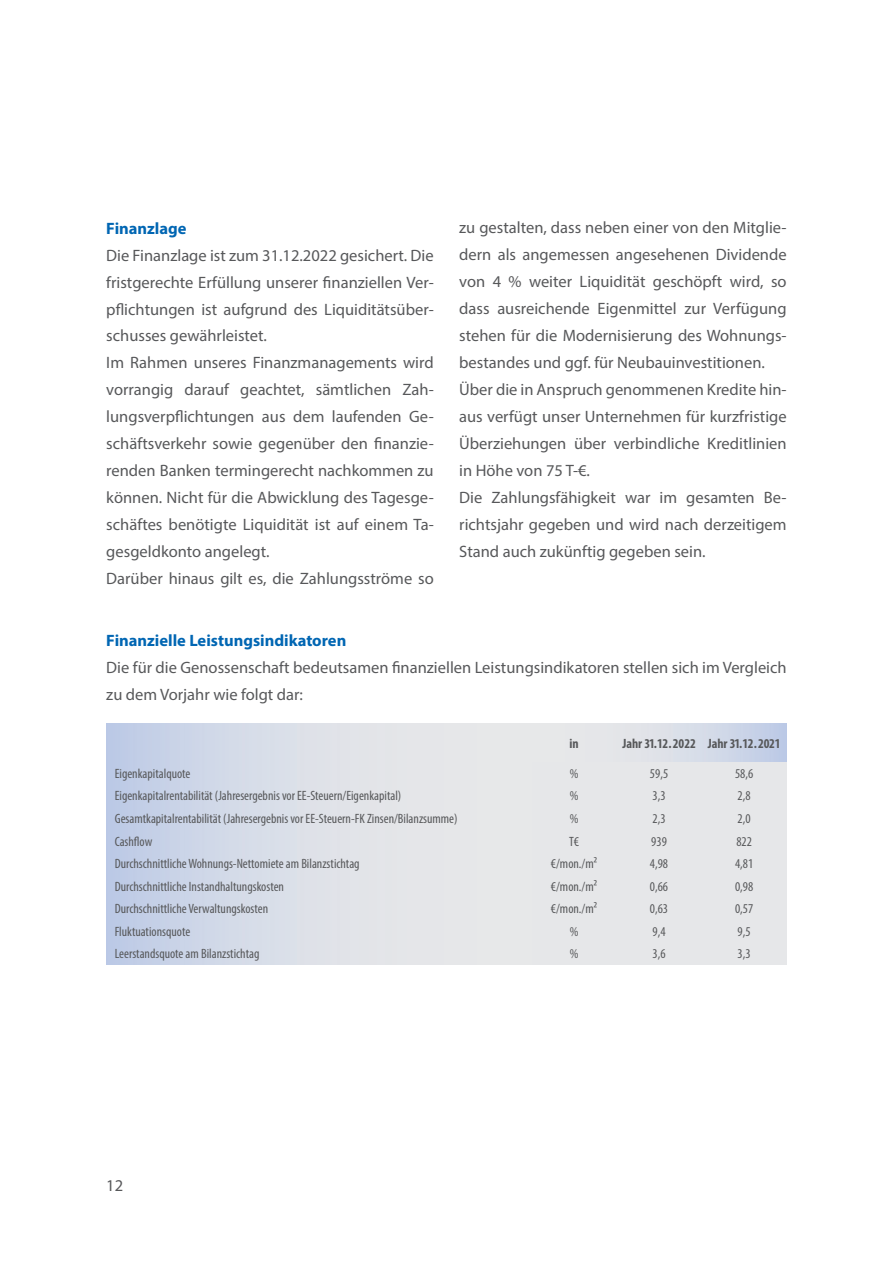
<style>
.page{position:relative;width:893px;height:1263px;background:#fff}
.page>*{position:absolute;margin:0;border:0;box-sizing:border-box;transform-origin:0 0}
.t1{font:16.5px/27px "Myriad Pro";color:#57585a}
.t2{font:700 16.5px "Myriad Pro";color:#0166b3}
.t3{font:condensed 13.5px "Myriad Pro";color:#57585a}
.t4{font:700 condensed 13.5px "Myriad Pro";color:#57585a}
</style>
<div class="page">
<div style="left:106px;top:723px;width:681px;height:242px;background:#e6e7e9"></div>
<div style="left:106px;top:723px;width:425px;height:39px;background:linear-gradient(to right,#c4cfe7,#efeee9)"></div>
<div style="left:106px;top:762px;width:425px;height:203px;background:linear-gradient(to right,#c4cfe7,#efeee9)"></div>
<div style="left:531px;top:723px;width:256px;height:39px;background:linear-gradient(to right,#efeee9,#c4d0e7)"></div>
<p class="t2" style="left:106px;top:217px;width:82px">Finanzlage</p>
<p class="t1" style="left:106px;top:241px;width:329px">Die Finanzlage ist zum 31.12.2022 gesichert. Die fristgerechte Erfüllung unserer finanziellen Ver&shy;pflichtungen ist aufgrund des Liquiditätsüber&shy;schusses gewährleistet.<br>Im Rahmen unseres Finanzmanagements wird vorrangig darauf geachtet, sämtlichen Zah&shy;lungsverpflichtungen aus dem laufenden Ge&shy;schäftsverkehr sowie gegenüber den finanzie&shy;renden Banken termingerecht nachkommen zu können. Nicht für die Abwicklung des Tagesge&shy;schäftes benötigte Liquidität ist auf einem Ta&shy;gesgeldkonto angelegt.<br>Darüber hinaus gilt es, die Zahlungsströme so</p>
<p class="t1" style="left:459px;top:214px;width:329px">zu gestalten, dass neben einer von den Mitglie&shy;dern als angemessen angesehenen Dividende von 4 % weiter Liquidität geschöpft wird, so dass ausreichende Eigenmittel zur Verfügung stehen für die Modernisierung des Wohnungs&shy;bestandes und ggf. für Neubauinvestitionen.<br>Über die in Anspruch genommenen Kredite hin&shy;aus verfügt unser Unternehmen für kurzfristige Überziehungen über verbindliche Kreditlinien in Höhe von 75 T-€.<br>Die Zahlungsfähigkeit war im gesamten Be&shy;richtsjahr gegeben und wird nach derzeitigem Stand auch zukünftig gegeben sein.</p>
<p class="t2" style="left:106px;top:629px;width:242px">Finanzielle Leistungsindikatoren</p>
<p class="t1" style="left:106px;top:653px;width:682px">Die für die Genossenschaft bedeutsamen finanziellen Leistungsindikatoren stellen sich im Vergleich zu dem Vorjahr wie folgt dar:</p>
<p class="t4" style="left:569px;top:735px;width:11px">in</p>
<p class="t4" style="left:622px;top:735px;width:160px">Jahr 31.12.2022 Jahr 31.12.2021</p>
<p class="t3" style="left:115px;top:765px;width:77px">Eigenkapitalquote</p>
<p class="t3" style="left:570px;top:765px;width:10px">%</p>
<p class="t3" style="left:650px;top:765px;width:20px">59,5</p>
<p class="t3" style="left:735px;top:765px;width:20px">58,6</p>
<p class="t3" style="left:115px;top:788px;width:288px">Eigenkapitalrentabilität (Jahresergebnis vor EE-Steuern/Eigenkapital)</p>
<p class="t3" style="left:570px;top:788px;width:10px">%</p>
<p class="t3" style="left:653px;top:788px;width:15px">3,3</p>
<p class="t3" style="left:738px;top:788px;width:15px">2,8</p>
<p class="t3" style="left:115px;top:810px;width:344px">Gesamtkapitalrentabilität (Jahresergebnis vor EE-Steuern-FK Zinsen/Bilanzsumme)</p>
<p class="t3" style="left:570px;top:810px;width:10px">%</p>
<p class="t3" style="left:653px;top:810px;width:15px">2,3</p>
<p class="t3" style="left:738px;top:810px;width:15px">2,0</p>
<p class="t3" style="left:115px;top:833px;width:39px">Cashflow</p>
<p class="t3" style="left:569px;top:833px;width:11px">T€</p>
<p class="t3" style="left:651px;top:833px;width:17px">939</p>
<p class="t3" style="left:736px;top:833px;width:17px">822</p>
<p class="t3" style="left:115px;top:855px;width:246px">Durchschnittliche Wohnungs-Nettomiete am Bilanzstichtag</p>
<p class="t3" style="left:551px;top:855px;width:48px">€/mon./m²</p>
<p class="t3" style="left:650px;top:855px;width:20px">4,98</p>
<p class="t3" style="left:735px;top:855px;width:20px">4,81</p>
<p class="t3" style="left:115px;top:878px;width:171px">Durchschnittliche Instandhaltungskosten</p>
<p class="t3" style="left:551px;top:878px;width:48px">€/mon./m²</p>
<p class="t3" style="left:650px;top:878px;width:20px">0,66</p>
<p class="t3" style="left:735px;top:878px;width:20px">0,98</p>
<p class="t3" style="left:115px;top:900px;width:155px">Durchschnittliche Verwaltungskosten</p>
<p class="t3" style="left:551px;top:900px;width:48px">€/mon./m²</p>
<p class="t3" style="left:650px;top:900px;width:20px">0,63</p>
<p class="t3" style="left:735px;top:900px;width:20px">0,57</p>
<p class="t3" style="left:115px;top:923px;width:77px">Fluktuationsquote</p>
<p class="t3" style="left:570px;top:923px;width:10px">%</p>
<p class="t3" style="left:653px;top:923px;width:15px">9,4</p>
<p class="t3" style="left:738px;top:923px;width:15px">9,5</p>
<p class="t3" style="left:115px;top:945px;width:146px">Leerstandsquote am Bilanzstichtag</p>
<p class="t3" style="left:570px;top:945px;width:10px">%</p>
<p class="t3" style="left:653px;top:945px;width:15px">3,6</p>
<p class="t3" style="left:738px;top:945px;width:15px">3,3</p>
<p class="t1" style="left:106px;top:1172px;width:18px">12</p>
</div>
